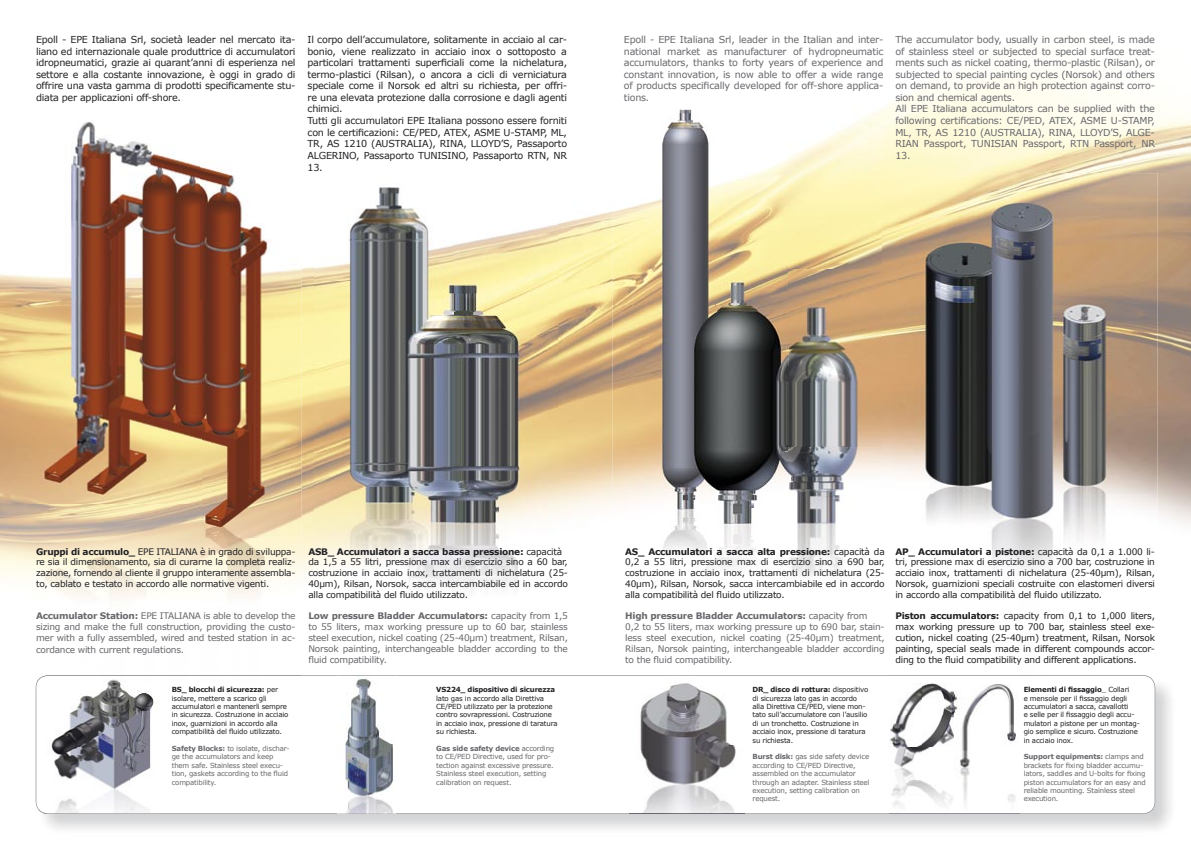
<style>
.page{position:relative;width:1191px;height:842px;background:#fff}
.page>*{position:absolute;margin:0;border:0;box-sizing:border-box;transform-origin:0 0}
.t1{font:9.6px/11.6px "Verdana";letter-spacing:-.025em;color:#212125;text-align:justify}
.t2{font:9.6px/11.5px "Verdana";letter-spacing:-.025em;color:#68676c;text-align:justify}
.t3{font:9px/10.8px "Verdana";letter-spacing:-.025em;color:#212125;text-align:justify}
.t4{font:9px/10.8px "Verdana";letter-spacing:-.025em;color:#68676c;text-align:justify}
.t5{font:7px/8.4px "Verdana";letter-spacing:-.025em;color:#212125}
.t6{font:7px/8.4px "Verdana";letter-spacing:-.025em;color:#68676c}
.t7{font:700 7px "Verdana";letter-spacing:-.025em;color:#212125}
.s1{font-weight:700}
</style>
<div class="page">
<img style="left:1120px;top:77px;width:71px;height:111px">
<img style="left:894px;top:118px;width:227px;height:55px">
<img style="left:301px;top:267px;width:14px;height:306px">
<img style="left:557px;top:211px;width:55px;height:304px">
<img style="left:1157px;top:188px;width:34px;height:336px">
<img style="left:1145px;top:684px;width:26px;height:145px">
<svg style="left:36px;top:675px;width:1119px;height:139px"></svg>
<img style="left:0;top:122px;width:301px;height:476px">
<img style="left:47px;top:675px;width:254px;height:7px">
<img style="left:39px;top:677px;width:121px;height:132px">
<img style="left:39px;top:809px;width:121px;height:5px">
<svg style="left:36px;top:675px;width:11px;height:7px"></svg>
<img style="left:889px;top:682px;width:130px;height:132px">
<img style="left:337px;top:710px;width:58px;height:69px">
<img style="left:337px;top:675px;width:58px;height:35px">
<img style="left:337px;top:779px;width:58px;height:35px">
<img style="left:629px;top:678px;width:115px;height:136px">
<img style="left:894px;top:173px;width:263px;height:395px">
<img style="left:882px;top:675px;width:272px;height:7px">
<img style="left:612px;top:99px;width:282px;height:477px">
<img style="left:882px;top:173px;width:12px;height:403px">
<img style="left:315px;top:187px;width:242px;height:402px">
<p class="t1" style="left:36px;top:34px;width:261px">Epoll - EPE Italiana Srl, società leader nel mercato ita&shy;liano ed internazionale quale produttrice di accumulatori idropneumatici, grazie ai quarant’anni di esperienza nel settore e alla costante innovazione, è oggi in grado di offrire una vasta gamma di prodotti specificamente stu&shy;diata per applicazioni off-shore.</p>
<p class="t1" style="left:307px;top:34px;width:261px;text-align:left">Il corpo dell’accumulatore, solitamente in acciaio al car&shy;bonio, viene realizzato in acciaio inox o sottoposto a particolari trattamenti superficiali come la nichelatura, termo-plastici (Rilsan), o ancora a cicli di verniciatura speciale come il Norsok ed altri su richiesta, per offri&shy;re una elevata protezione dalla corrosione e dagli agenti chimici.<br>Tutti gli accumulatori EPE Italiana possono essere forniti con le certificazioni: CE/PED, ATEX, ASME U-STAMP, ML, TR, AS 1210 (AUSTRALIA), RINA, LLOYD’S, Passaporto ALGERINO, Passaporto TUNISINO, Passaporto RTN, NR 13.</p>
<p class="t2" style="left:895px;top:34px;width:261px;text-align:left">The accumulator body, usually in carbon steel, is made of stainless steel or subjected to special surface treat&shy;ments such as nickel coating, thermo-plastic (Rilsan), or subjected to special painting cycles (Norsok) and others on demand, to provide an high protection against corro&shy;sion and chemical agents.<br>All EPE Italiana accumulators can be supplied with the following certifications: CE/PED, ATEX, ASME U-STAMP, ML, TR, AS 1210 (AUSTRALIA), RINA, LLOYD’S, ALGE-RIAN Passport, TUNISIAN Passport, RTN Passport, NR 13.</p>
<p class="t2" style="left:624px;top:34px;width:261px">Epoll - EPE Italiana Srl, leader in the Italian and inter&shy;national market as manufacturer of hydropneumatic accumulators, thanks to forty years of experience and constant innovation, is now able to offer a wide range of products specifically developed for off-shore applica&shy;tions.</p>
<p class="t3" style="left:36px;top:546px;width:261px"><span class="s1">Gruppi di accumulo_</span> EPE ITALIANA è in grado di sviluppa&shy;re sia il dimensionamento, sia di curarne la completa realiz&shy;zazione, fornendo al cliente il gruppo interamente assembla&shy;to, cablato e testato in accordo alle normative vigenti.</p>
<p class="t4" style="left:36px;top:611px;width:261px"><span class="s1">Accumulator Station:</span> EPE ITALIANA is able to develop the sizing and make the full construction, providing the custo&shy;mer with a fully assembled, wired and tested station in ac-</p>
<p class="t4" style="left:36px;top:644px;width:150px">cordance with current regulations.</p>
<p class="t5" style="left:172px;top:685px;width:118px"><span class="s1">BS_ blocchi di sicurezza:</span> per isolare, mettere a scarico gli accumulatori e mantenerli sempre in sicurezza. Costruzione in acciaio inox, guarnizioni in accordo alla compatibilità del fluido utilizzato.</p>
<p class="t6" style="left:172px;top:744px;width:119px"><span class="s1">Safety Blocks:</span> to isolate, dischar&shy;ge the accumulators and keep them safe. Stainless steel execu&shy;tion, gaskets according to the fluid compatibility.</p>
<p class="t3" style="left:308px;top:546px;width:261px;text-align:left"><span class="s1">ASB_ Accumulatori a sacca bassa pressione:</span> capacità da 1,5 a 55 litri, pressione max di esercizio sino a 60 bar, costruzione in acciaio inox, trattamenti di nichelatura (25- 40μm), Rilsan, Norsok, sacca intercambiabile ed in accordo alla compatibilità del fluido utilizzato.</p>
<p class="t4" style="left:308px;top:611px;width:261px"><span class="s1">Low pressure Bladder Accumulators:</span> capacity from 1,5 to 55 liters, max working pressure up to 60 bar, stainless steel execution, nickel coating (25-40μm) treatment, Rilsan, Norsok painting, interchangeable bladder according to the fluid compatibility.</p>
<p class="t7" style="left:436px;top:685px;width:120px">VS224_ dispositivo di sicurezza</p>
<p class="t5" style="left:436px;top:694px;width:123px">lato gas in accordo alla Direttiva<br>CE/PED utilizzato per la protezione contro sovrapressioni. Costruzione in acciaio inox, pressione di taratura su richiesta.</p>
<p class="t6" style="left:436px;top:744px;width:120px"><span class="s1">Gas side safety device</span> according to CE/PED Directive, used for pro&shy;tection against excessive pressure.<br>Stainless steel execution, setting calibration on request.</p>
<p class="t3" style="left:625px;top:546px;width:261px"><span class="s1">AS_ Accumulatori a sacca alta pressione:</span> capacità da 0,2 a 55 litri, pressione max di esercizio sino a 690 bar, costruzione in acciaio inox, trattamenti di nichelatura (25- 40μm), Rilsan, Norsok, sacca intercambiabile ed in accordo alla compatibilità del fluido utilizzato.</p>
<p class="t4" style="left:625px;top:611px;width:261px;text-align:left"><span class="s1">High pressure Bladder Accumulators:</span> capacity from<br>0,2 to 55 liters, max working pressure up to 690 bar, stain&shy;less steel execution, nickel coating (25-40μm) treatment, Rilsan, Norsok painting, interchangeable bladder according to the fluid compatibility.</p>
<p class="t5" style="left:752px;top:685px;width:117px"><span class="s1">DR_ disco di rottura:</span> dispositivo di sicurezza lato gas in accordo alla Direttiva CE/PED, viene mon&shy;tato sull’accumulatore con l’ausilio di un tronchetto. Costruzione in acciaio inox, pressione di taratura su richiesta.</p>
<p class="t6" style="left:752px;top:753px;width:118px"><span class="s1">Burst disk:</span> gas side safety device according to CE/PED Directive, assembled on the accumulator through an adapter. Stainless steel execution, setting calibration on request.</p>
<p class="t3" style="left:895px;top:546px;width:261px"><span class="s1">AP_ Accumulatori a pistone:</span> capacità da 0,1 a 1.000 li&shy;tri, pressione max di esercizio sino a 700 bar, costruzione in acciaio inox, trattamenti di nichelatura (25-40μm), Rilsan, Norsok, guarnizioni speciali costruite con elastomeri diversi in accordo alla compatibilità del fluido utilizzato.</p>
<p class="t3" style="left:895px;top:611px;width:261px"><span class="s1">Piston accumulators:</span> capacity from 0,1 to 1,000 liters, max working pressure up to 700 bar, stainless steel exe&shy;cution, nickel coating (25-40μm) treatment, Rilsan, Norsok painting, special seals made in different compounds accor&shy;ding to the fluid compatibility and different applications.</p>
<p class="t5" style="left:1023px;top:685px;width:118px"><span class="s1">Elementi di fissaggio</span>_ Collari<br>e mensole per il fissaggio degli accumulatori a sacca, cavallotti<br>e selle per il fissaggio degli accu&shy;mulatori a pistone per un montag&shy;gio semplice e sicuro. Costruzione in acciaio inox.</p>
<p class="t6" style="left:1023px;top:753px;width:124px"><span class="s1">Support equipments:</span> clamps and brackets for fixing bladder accumu&shy;lators, saddles and U-bolts for fixing piston accumulators for an easy and reliable mounting. Stainless steel execution.</p>
</div>
